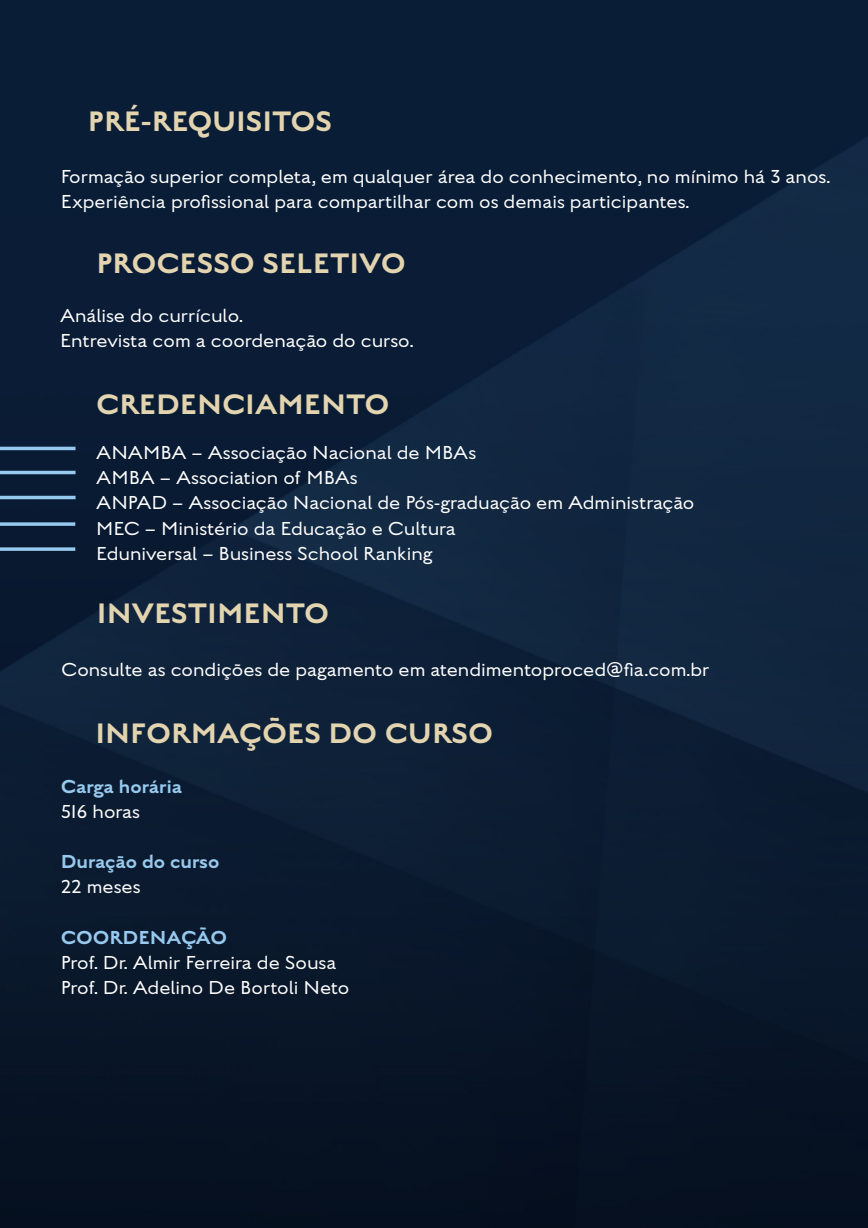
<style>
.page{position:relative;width:868px;height:1228px;background:#fff}
.page>*{position:absolute;margin:0;border:0;box-sizing:border-box;transform-origin:0 0}
.t1{font:500 31.5px "English Grotesque";color:#e3d4b0}
.t2{font:100 21px/25.2px "English Grotesque";color:#fff}
.t3{font:500 21px "English Grotesque";color:#97c9ee}
</style>
<div class="page">
<img style="left:0;top:0;width:868px;height:1228px">
<hr style="left:0;top:447px;width:76px;height:3px;background:#97c9ee">
<hr style="left:0;top:471px;width:76px;height:3px;background:#97c9ee">
<hr style="left:0;top:496px;width:76px;height:3px;background:#97c9ee">
<svg style="left:0;top:522px;width:75px;height:4px"></svg>
<svg style="left:0;top:547px;width:75px;height:4px"></svg>
<h1 class="t1" style="left:88px;top:102px;width:246px">PRÉ-REQUISITOS</h1>
<p class="t2" style="left:61px;top:164px;width:771px">Formação superior completa, em qualquer área do conhecimento, no mínimo há 3 anos.<br>Experiência profissional para compartilhar com os demais participantes.</p>
<h1 class="t1" style="left:96px;top:243px;width:311px">PROCESSO SELETIVO</h1>
<p class="t2" style="left:60px;top:303px;width:355px">Análise do currículo.<br>Entrevista com a coordenação do curso.</p>
<h1 class="t1" style="left:96px;top:385px;width:295px">CREDENCIAMENTO</h1>
<p class="t2" style="left:96px;top:440px;width:600px">ANAMBA – Associação Nacional de MBAs<br>AMBA – Association of MBAs<br>ANPAD – Associação Nacional de Pós-graduação em Administração MEC – Ministério da Educação e Cultura<br>Eduniversal – Business School Ranking</p>
<h1 class="t1" style="left:97px;top:594px;width:234px">INVESTIMENTO</h1>
<p class="t2" style="left:61px;top:657px;width:650px">Consulte as condições de pagamento em atendimentoproced@fia.com.br</p>
<h1 class="t1" style="left:95px;top:714px;width:399px">INFORMAÇÕES DO CURSO</h1>
<p class="t3" style="left:61px;top:773px;width:123px">Carga horária</p>
<p class="t2" style="left:61px;top:799px;width:81px">516 horas</p>
<p class="t3" style="left:61px;top:849px;width:160px">Duração do curso</p>
<p class="t2" style="left:61px;top:874px;width:81px">22 meses</p>
<p class="t3" style="left:61px;top:924px;width:168px">COORDENAÇÃO</p>
<p class="t2" style="left:61px;top:950px;width:290px">Prof. Dr. Almir Ferreira de Sousa<br>Prof. Dr. Adelino De Bortoli Neto</p>
</div>
